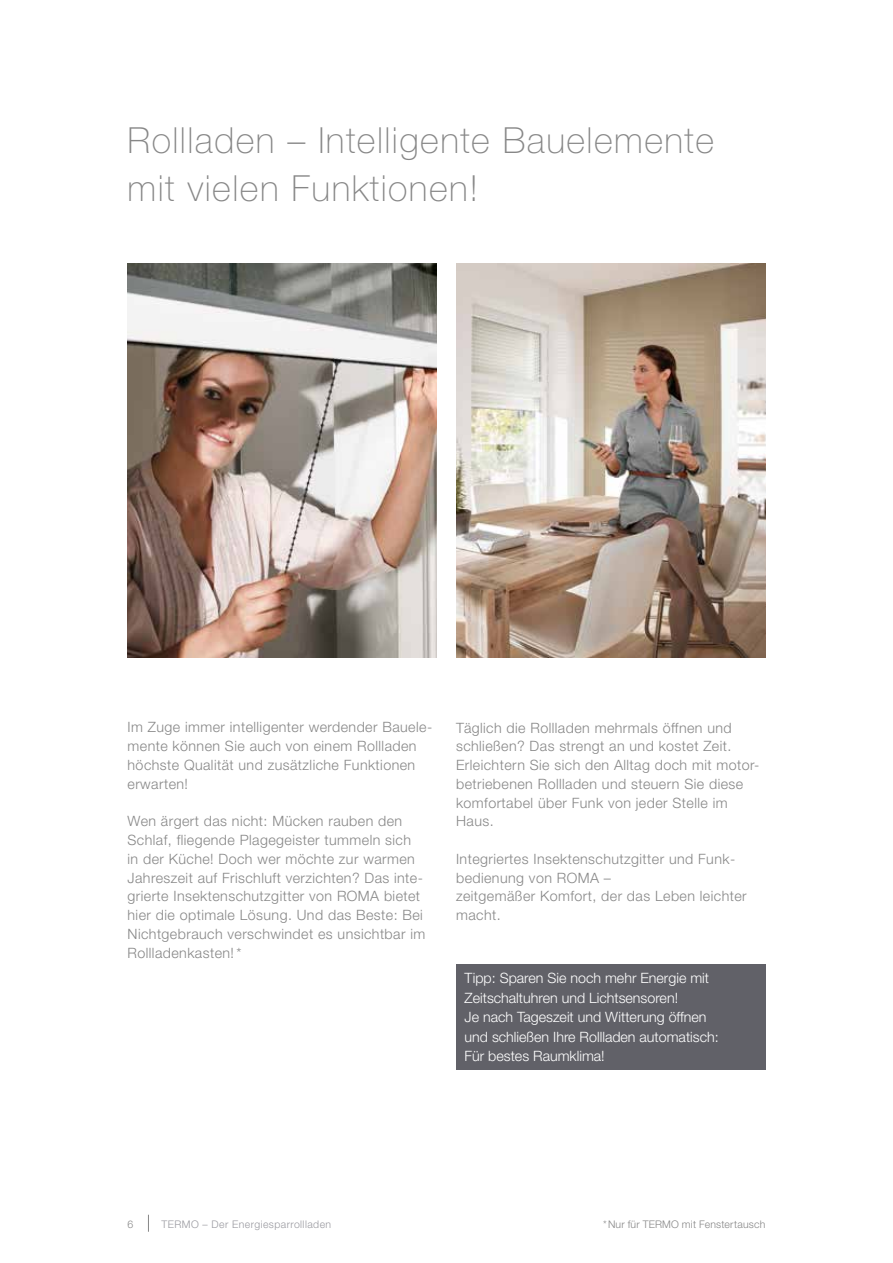
<style>
.page{position:relative;width:893px;height:1263px;background:#fff}
.page>*{position:absolute;margin:0;border:0;box-sizing:border-box;transform-origin:0 0}
.t1{font:100 36px/48px "Helvetica Neue LT Std";letter-spacing:.04em;color:#878787}
.t2{font:300 14.25px/18.8px "Helvetica Neue LT Std";letter-spacing:.03em;color:#878787}
.t3{font:300 14.25px/19.5px "Helvetica Neue LT Std";color:#fff}
.t4{font:300 10.5px "Helvetica Neue LT Std";letter-spacing:.02em;color:#878787}
.t5{font:300 10.5px "Helvetica Neue LT Std";letter-spacing:.04em;color:#9a9aa0}
</style>
<div class="page">
<img style="left:128px;top:264px;width:309px;height:393px">
<img style="left:456px;top:264px;width:309px;height:393px">
<div style="left:456px;top:965px;width:309px;height:105px;background:#616168"></div>
<svg style="left:148px;top:1215px;width:1px;height:17px"></svg>
<h1 class="t1" style="left:128px;top:116px;width:588px">Rollladen – Intelligente Bauelemente mit vielen Funktionen!</h1>
<p class="t2" style="left:128px;top:718px;width:306px">Im Zuge immer intelligenter werdender Bauele&shy;mente können Sie auch von einem Rollladen höchste Qualität und zusätzliche Funktionen erwarten!</p>
<p class="t2" style="left:128px;top:811px;width:299px">Wen ärgert das nicht: Mücken rauben den Schlaf, fliegende Plagegeister tummeln sich in der Küche! Doch wer möchte zur warmen Jahreszeit auf Frischluft verzichten? Das inte&shy;grierte Insektenschutzgitter von ROMA bietet hier die optimale Lösung. Und das Beste: Bei Nichtgebrauch verschwindet es unsichtbar im Rollladenkasten! *</p>
<p class="t2" style="left:456px;top:718px;width:305px">Täglich die Rollladen mehrmals öffnen und schließen? Das strengt an und kostet Zeit.<br>Erleichtern Sie sich den Alltag doch mit motor&shy;betriebenen Rollladen und steuern Sie diese komfortabel über Funk von jeder Stelle im Haus.</p>
<p class="t2" style="left:456px;top:849px;width:292px">Integriertes Insektenschutzgitter und Funk&shy;bedienung von ROMA –<br>zeitgemäßer Komfort, der das Leben leichter macht.</p>
<p class="t3" style="left:465px;top:968px;width:256px">Tipp: Sparen Sie noch mehr Energie mit Zeitschaltuhren und Lichtsensoren!<br>Je nach Tageszeit und Witterung öffnen und schließen Ihre Rollladen automatisch:<br>Für bestes Raumklima!</p>
<p class="t4" style="left:128px;top:1218px;width:7px">6</p>
<p class="t5" style="left:162px;top:1218px;width:171px">TERMO – Der Energiesparrollladen</p>
<p class="t4" style="left:603px;top:1218px;width:164px">*Nur für TERMO mit Fenstertausch</p>
</div>
